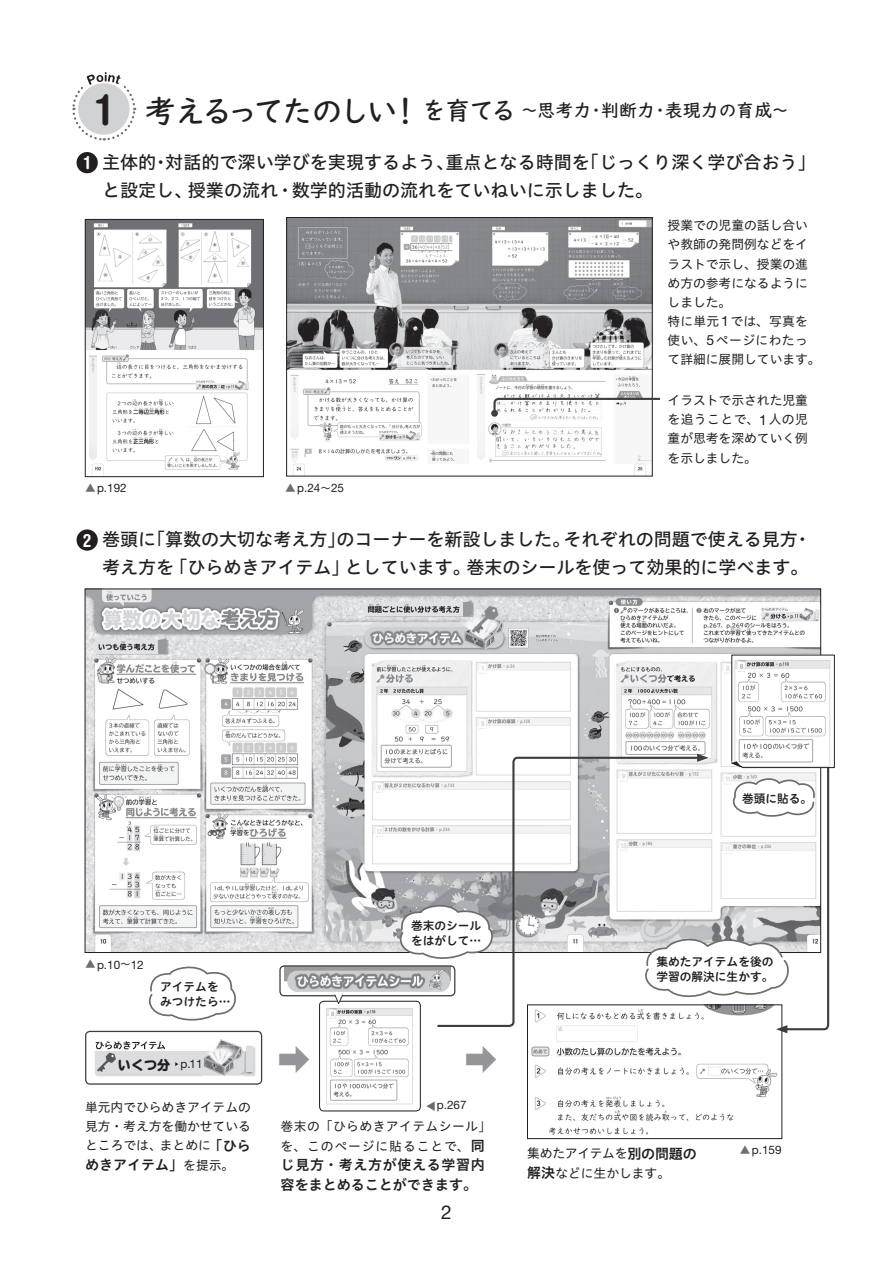
<style>
.page{position:relative;width:893px;height:1263px;background:#fff}
.page>*{position:absolute;margin:0;border:0;box-sizing:border-box;transform-origin:0 0}
.t1{font:700 condensed 42.45px "Helvetica Rounded";color:#231f20}
.t2{font:800 33px "UD Shin Go Pro";color:#939598}
.t3{font:19.2px "Helvetica Neue LT Std";color:#231f20}
.t4{font:18px/27.6px "Hiragino UD Sans Std N W5";color:#231f20}
.t5{font:500 18px "UD Digi Kyokasho Pro N";color:#231f20}
.t6{font:700 condensed 18px "Helvetica Rounded";color:#fff}
.t7{font:14.1px/19.2px "Hiragino UD Sans Std N W6";color:#231f20}
.t8{font:13.2px "TB Ga UD Goku R Go Std";color:#231f20}
.t9{font:12.75px/19.2px "Hiragino UD Sans Std N W4";color:#231f20}
.t10{font:12.75px/19.8px "Hiragino UD Sans Std N W4";letter-spacing:.035em;color:#231f20}
.t11{font:11.7px/14.9px "Hiragino UD Sans R Std N W6";color:#231f20}
.t12{font:11.7px "Helvetica Neue LT Std";color:#231f20}
.t13{font:9.6px "Hiragino UD Sans Std N W6";letter-spacing:-.06em;color:#231f20}
.s1{font-size:31.95px}
.s2{font-size:25.5px}
.s3{font-family:"Hiragino UD Sans Std N W5";font-size:10.65px;color:#6c6d70}
.s4{font-family:"Hiragino UD Sans Std N W5";font-size:10.65px}
.s5{font-family:"Helvetica Neue LT Std";font-size:14.1px}
.s6{font-family:"Helvetica Neue LT Std";font-size:11.7px}
.s7{font-family:"Hiragino UD Sans Std N W6";font-size:14.1px}
.s8{font-family:"Hiragino UD Sans Std N W4";font-size:12.75px}
</style>
<div class="page">
<div style="left:77px;top:152px;width:21px;height:21px;background:#231f20;border-radius:50%"></div>
<div style="left:77px;top:529px;width:21px;height:22px;background:#231f20;border-radius:50%"></div>
<svg style="left:72px;top:72px;width:65px;height:69px"></svg>
<div style="left:78px;top:83px;width:52px;height:52px;background:#d1d2d4;border-radius:50%"></div>
<img style="left:531px;top:1028px;width:247px;height:107px">
<div style="left:527px;top:1005px;width:255px;height:134px;border:1px solid #231f20"></div>
<img style="left:320px;top:1001px;width:100px;height:110px">
<div style="left:319px;top:1001px;width:102px;height:110px;border:1px solid #231f20;border-radius:4px"></div>
<img style="left:288px;top:219px;width:362px;height:255px">
<div style="left:286px;top:217px;width:366px;height:259px;border:1px solid #231f20"></div>
<img style="left:87px;top:591px;width:252px;height:360px">
<img style="left:597px;top:591px;width:222px;height:165px">
<img style="left:339px;top:591px;width:258px;height:360px">
<img style="left:87px;top:221px;width:175px;height:254px">
<div style="left:85px;top:219px;width:179px;height:258px;border:1px solid #231f20"></div>
<svg style="left:492px;top:397px;width:168px;height:18px"></svg>
<div style="left:491px;top:410px;width:7px;height:7px;background:#3e3e3f;border-radius:50%"></div>
<svg style="left:426px;top:1101px;width:9px;height:10px"></svg>
<svg style="left:396px;top:901px;width:39px;height:58px"></svg>
<svg style="left:148px;top:966px;width:88px;height:55px"></svg>
<img style="left:94px;top:1046px;width:162px;height:31px">
<img style="left:96px;top:1045px;width:69px;height:4px">
<div style="left:95px;top:1051px;width:151px;height:22px;background:#dcdddf"></div>
<div style="left:246px;top:1046px;width:7px;height:27px;background:#dcdddf"></div>
<svg style="left:95px;top:1052px;width:21px;height:21px"></svg>
<svg style="left:175px;top:1062px;width:3px;height:4px"></svg>
<img style="left:217px;top:1039px;width:19px;height:6px">
<img style="left:203px;top:1045px;width:41px;height:32px">
<img style="left:203px;top:1051px;width:41px;height:22px">
<div style="left:85px;top:1031px;width:177px;height:54px;border:1px solid #3e3e3f;border-radius:4px"></div>
<svg style="left:435px;top:756px;width:207px;height:272px"></svg>
<img style="left:284px;top:967px;width:166px;height:27px">
<div style="left:279px;top:965px;width:176px;height:31px;border:1px solid #3e3e3f;border-radius:4px"></div>
<svg style="left:333px;top:993px;width:11px;height:13px"></svg>
<svg style="left:642px;top:655px;width:193px;height:378px"></svg>
<h1 class="t1" style="left:97px;top:84px;width:16px">1</h1>
<h3 class="t5" style="left:145px;top:96px;width:646px"><span class="s1">考えるってたのしい！</span> <span class="s2">を育てる</span> ～思考力・判断力・表現力の育成～</h3>
<h3 class="t4" style="left:102px;top:147px;width:715px">主体的・対話的で深い学びを実現するよう、重点となる時間を「じっくり深く学び合おう」と設定し、授業の流れ・数学的活動の流れをていねいに示しました。</h3>
<h3 class="t6" style="left:84px;top:152px;width:8px">1</h3>
<p class="t12" style="left:85px;top:481px;width:43px"><span class="s3">▲</span>p.192</p>
<p class="t12" style="left:285px;top:481px;width:60px"><span class="s3">▲</span>p.24<span class="s4">～</span>25</p>
<p class="t9" style="left:668px;top:215px;width:155px">授業での児童の話し合いや教師の発問例などをイラストで示し、授業の進め方の参考になるようにしました。<br>特に単元<span class="s5">1</span>では、写真を使い、<span class="s5">5</span>ページにわたって詳細に展開しています。</p>
<p class="t9" style="left:668px;top:390px;width:142px;text-align:justify">イラストで示された児童を追うことで、<span class="s5">1</span>人の児童が思考を深めていく例を示しました。</p>
<h3 class="t6" style="left:83px;top:529px;width:10px">2</h3>
<h3 class="t4" style="left:102px;top:525px;width:711px">巻頭に「算数の大切な考え方」のコーナーを新設しました。それぞれの問題で使える見方・考え方を「ひらめきアイテム」としています。巻末のシールを使って効果的に学べます。</h3>
<p class="t11" style="left:411px;top:917px;width:72px">巻末のシールをはがして…</p>
<p class="t11" style="left:742px;top:790px;width:72px">巻頭に貼る。</p>
<p class="t12" style="left:85px;top:957px;width:60px"><span class="s3">▲</span>p.10<span class="s4">～</span>12</p>
<p class="t11" style="left:160px;top:979px;width:72px">アイテムをみつけたら…</p>
<p class="t13" style="left:95px;top:1038px;width:73px">ひらめきアイテム</p>
<p class="t8" style="left:118px;top:1057px;width:86px">いくつ分 <span class="s6">p.11</span></p>
<p class="t9" style="left:85px;top:1096px;width:167px;text-align:justify">単元内でひらめきアイテムの見方・考え方を働かせているところでは、まとめに<span class="s7">「ひら</span></p>
<p class="t7" style="left:85px;top:1154px;width:151px">めきアイテム」<span class="s8">を提示。</span></p>
<h2 class="t2" style="left:277px;top:1032px;width:34px">➡</h2>
<h2 class="t2" style="left:464px;top:1032px;width:34px">➡</h2>
<p class="t12" style="left:437px;top:1098px;width:31px">p.267</p>
<p class="t11" style="left:656px;top:953px;width:118px">集めたアイテムを後の学習の解決に生かす。</p>
<p class="t10" style="left:281px;top:1115px;width:212px">巻末の「ひらめきアイテムシール」を、このページに貼ることで、<span class="s7">同</span></p>
<p class="t7" style="left:281px;top:1155px;width:206px">じ見方・考え方が使える学習内容をまとめることができます。</p>
<p class="t9" style="left:527px;top:1143px;width:171px">集めたアイテムを<span class="s7">別の問題の解決</span>などに生かします。</p>
<h3 class="t3" style="left:441px;top:1201px;width:12px">2</h3>
<p class="t12" style="left:740px;top:1143px;width:43px"><span class="s3">▲</span>p.159</p>
</div>
